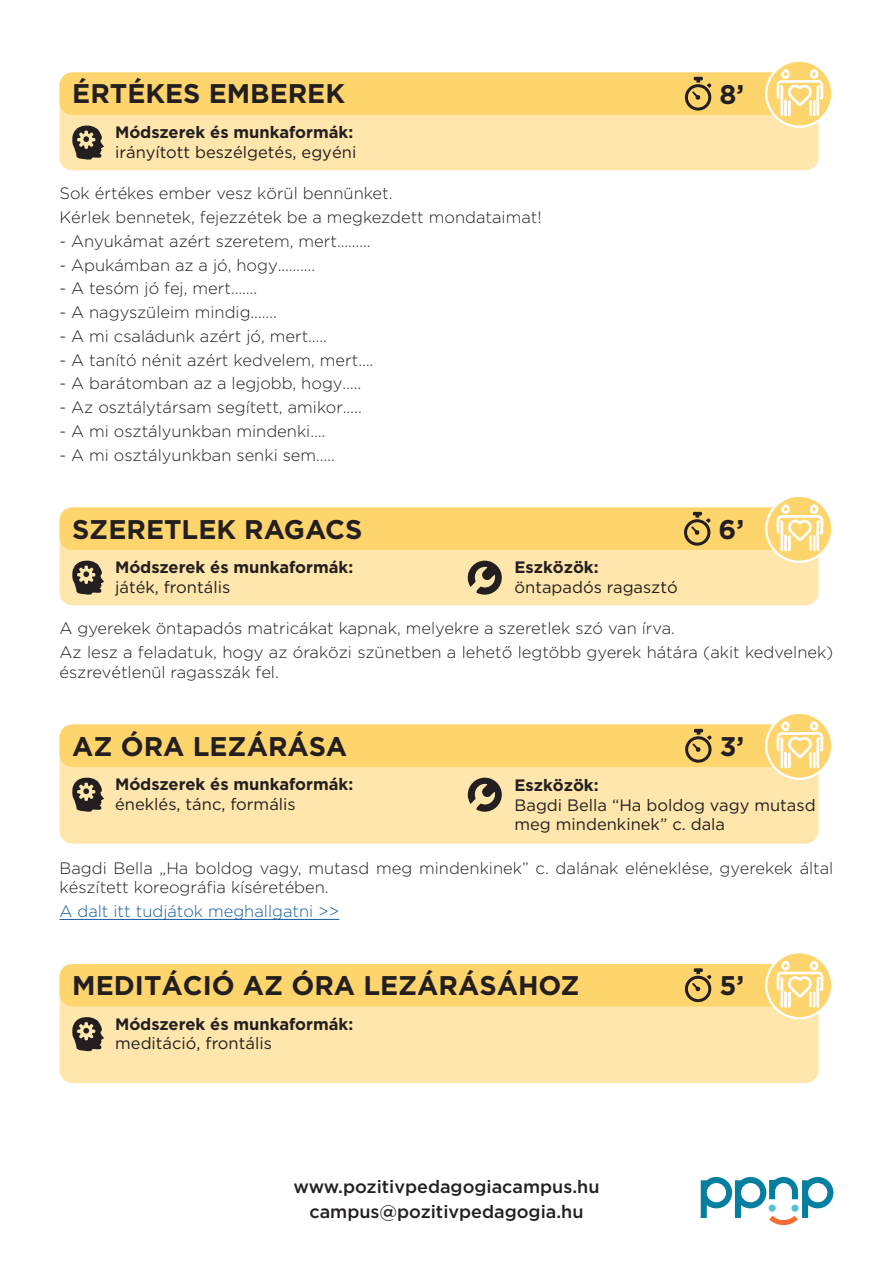
<style>
.page{position:relative;width:893px;height:1263px;background:#fff}
.page>*{position:absolute;margin:0;border:0;box-sizing:border-box;transform-origin:0 0}
.jatek_neve{font:700 27px "Gotham HTF";color:#231f20}
.t1{font:500 18px/25.2px "Gotham HTF";color:#231f20;text-align:center}
.t2{font:16.5px/19.5px "Gotham Light H";color:#231f20}
.t3{font:16.5px/19.5px "Gotham HTF";color:#231f20}
.t4{font:700 16.5px "Gotham HTF";color:#231f20}
.t5{font:16.5px "Gotham Light H";color:#175d9e}
</style>
<div class="page">
<svg style="left:701px;top:1177px;width:132px;height:48px"></svg>
<div style="left:60px;top:72px;width:759px;height:98px;background:#fee6ac;border-radius:13px"></div>
<div style="left:60px;top:72px;width:759px;height:43px;background:#fed46d;border-radius:13px"></div>
<svg style="left:685px;top:77px;width:26px;height:34px"></svg>
<svg style="left:72px;top:125px;width:32px;height:35px"></svg>
<svg style="left:765px;top:60px;width:68px;height:68px"></svg>
<svg style="left:776px;top:69px;width:47px;height:47px"></svg>
<div style="left:60px;top:507px;width:759px;height:98px;background:#fee6ac;border-radius:13px"></div>
<div style="left:60px;top:507px;width:759px;height:43px;background:#fed46d;border-radius:13px"></div>
<svg style="left:684px;top:512px;width:27px;height:34px"></svg>
<svg style="left:468px;top:561px;width:34px;height:34px"></svg>
<svg style="left:72px;top:560px;width:32px;height:35px"></svg>
<svg style="left:765px;top:495px;width:68px;height:68px"></svg>
<svg style="left:776px;top:504px;width:47px;height:47px"></svg>
<div style="left:60px;top:724px;width:759px;height:119px;background:#fee6ac;border-radius:13px"></div>
<div style="left:60px;top:724px;width:759px;height:43px;background:#fed46d;border-radius:13px"></div>
<svg style="left:685px;top:729px;width:27px;height:34px"></svg>
<svg style="left:468px;top:778px;width:34px;height:34px"></svg>
<svg style="left:72px;top:777px;width:32px;height:35px"></svg>
<hr style="left:60px;top:919px;width:279px;height:1px;background:#175d9e">
<svg style="left:765px;top:712px;width:68px;height:68px"></svg>
<svg style="left:776px;top:721px;width:47px;height:47px"></svg>
<div style="left:60px;top:964px;width:759px;height:119px;background:#fee6ac;border-radius:13px"></div>
<div style="left:60px;top:964px;width:759px;height:42px;background:#fed46d;border-radius:13px"></div>
<svg style="left:685px;top:968px;width:26px;height:34px"></svg>
<svg style="left:72px;top:1017px;width:32px;height:34px"></svg>
<svg style="left:765px;top:951px;width:68px;height:68px"></svg>
<svg style="left:776px;top:960px;width:47px;height:48px"></svg>
<p class="jatek_neve" style="left:72px;top:78px;width:274px">ÉRTÉKES EMBEREK</p>
<p class="jatek_neve" style="left:719px;top:79px;width:26px">8’</p>
<p class="t4" style="left:115px;top:123px;width:240px">Módszerek és munkaformák:</p>
<p class="t3" style="left:115px;top:142px;width:243px">irányított beszélgetés, egyéni</p>
<p class="t2" style="left:60px;top:183px;width:335px">Sok értékes ember vesz körül bennünket.</p>
<p class="t2" style="left:60px;top:207px;width:483px">Kérlek bennetek, fejezzétek be a megkezdett mondataimat!</p>
<p class="t2" style="left:60px;top:231px;width:313px">- Anyukámat azért szeretem, mert………</p>
<p class="t2" style="left:60px;top:255px;width:257px">- Apukámban az a jó, hogy……….</p>
<p class="t2" style="left:60px;top:278px;width:199px">- A tesóm jó fej, mert…….</p>
<p class="t2" style="left:60px;top:302px;width:219px">- A nagyszüleim mindig…….</p>
<p class="t2" style="left:60px;top:326px;width:269px">- A mi családunk azért jó, mert…..</p>
<p class="t2" style="left:60px;top:350px;width:315px">- A tanító nénit azért kedvelem, mert….</p>
<p class="t2" style="left:60px;top:373px;width:303px">- A barátomban az a legjobb, hogy…..</p>
<p class="t2" style="left:60px;top:397px;width:304px">- Az osztálytársam segített, amikor…..</p>
<p class="t2" style="left:60px;top:421px;width:267px">- A mi osztályunkban mindenki….</p>
<p class="t2" style="left:60px;top:445px;width:277px">- A mi osztályunkban senki sem…..</p>
<p class="jatek_neve" style="left:72px;top:513px;width:292px">SZERETLEK RAGACS</p>
<p class="jatek_neve" style="left:718px;top:514px;width:27px">6’</p>
<p class="t4" style="left:514px;top:558px;width:86px">Eszközök:</p>
<p class="t3" style="left:514px;top:577px;width:165px">öntapadós ragasztó</p>
<p class="t4" style="left:115px;top:558px;width:240px">Módszerek és munkaformák:</p>
<p class="t3" style="left:115px;top:577px;width:117px">játék, frontális</p>
<p class="t2" style="left:60px;top:618px;width:617px">A gyerekek öntapadós matricákat kapnak, melyekre a szeretlek szó van írva.</p>
<p class="t2" style="left:60px;top:642px;width:775px">Az lesz a feladatuk, hogy az óraközi szünetben a lehető legtöbb gyerek hátára (akit kedvelnek) észrevétlenül ragasszák fel.</p>
<p class="jatek_neve" style="left:72px;top:730px;width:276px">AZ ÓRA LEZÁRÁSA</p>
<p class="jatek_neve" style="left:720px;top:731px;width:26px">3’</p>
<p class="t4" style="left:514px;top:776px;width:86px">Eszközök:</p>
<p class="t3" style="left:514px;top:795px;width:303px">Bagdi Bella “Ha boldog vagy mutasd meg mindenkinek” c. dala</p>
<p class="t4" style="left:115px;top:775px;width:240px">Módszerek és munkaformák:</p>
<p class="t3" style="left:115px;top:794px;width:182px">éneklés, tánc, formális</p>
<p class="t2" style="left:60px;top:858px;width:775px">Bagdi Bella „Ha boldog vagy, mutasd meg mindenkinek” c. dalának eléneklése, gyerekek által készített koreográfia kíséretében.</p>
<p class="t5" style="left:60px;top:902px;width:281px">A dalt itt tudjátok meghallgatni &gt;&gt;</p>
<p class="jatek_neve" style="left:72px;top:970px;width:509px">MEDITÁCIÓ AZ ÓRA LEZÁRÁSÁHOZ</p>
<p class="jatek_neve" style="left:719px;top:970px;width:26px">5’</p>
<p class="t4" style="left:115px;top:1014px;width:240px">Módszerek és munkaformák:</p>
<p class="t3" style="left:115px;top:1033px;width:158px">meditáció, frontális</p>
<p class="t1" style="left:293px;top:1174px;width:308px">www.pozitivpedagogiacampus.hu campus@pozitivpedagogia.hu</p>
</div>
